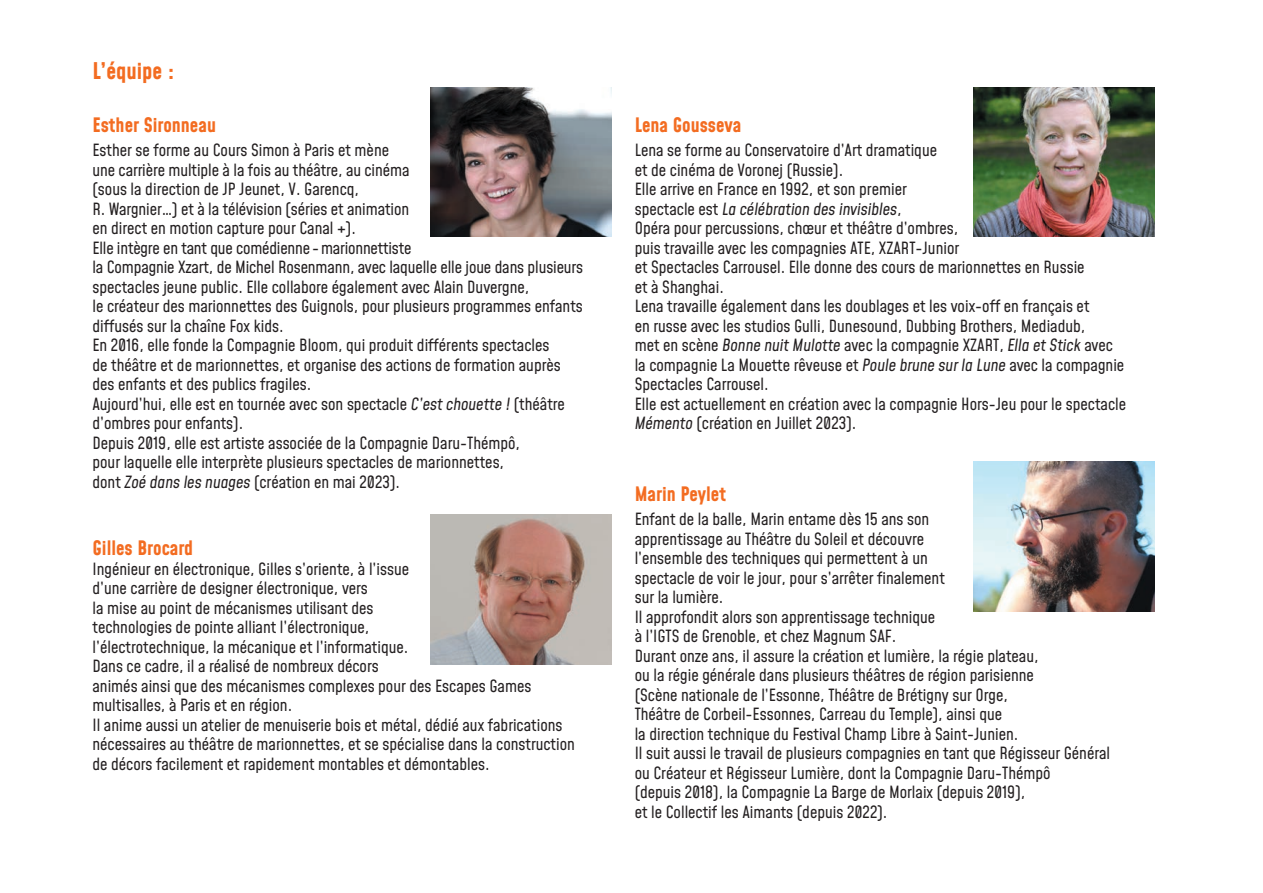
<style>
.page{position:relative;width:1263px;height:893px;background:#fff}
.page>*{position:absolute;margin:0;border:0;box-sizing:border-box;transform-origin:0 0}
.t1{font:700 22.5px "Mohave";color:#f36c21}
.t2{font:700 19.5px "Mohave";color:#f36c21}
.t3{font:16.5px/19.5px "Mohave";color:#231f20}
.s1{font-style:italic}
</style>
<div class="page">
<img style="left:431px;top:87px;width:180px;height:150px">
<img style="left:431px;top:514px;width:180px;height:150px">
<img style="left:974px;top:87px;width:180px;height:150px">
<img style="left:974px;top:461px;width:180px;height:150px">
<h1 class="t1" style="left:92px;top:57px;width:84px">L’équipe :</h1>
<p class="t2" style="left:92px;top:113px;width:125px">Esther Sironneau</p>
<p class="t3" style="left:92px;top:142px;width:492px">Esther se forme au Cours Simon à Paris et mène<br>une carrière multiple à la fois au théâtre, au cinéma<br>(sous la direction de JP Jeunet, V. Garencq,<br>R. Wargnier…) et à la télévision (séries et animation<br>en direct en motion capture pour Canal +).<br>Elle intègre en tant que comédienne - marionnettiste<br>la Compagnie Xzart, de Michel Rosenmann, avec laquelle elle joue dans plusieurs spectacles jeune public. Elle collabore également avec Alain Duvergne,<br>le créateur des marionnettes des Guignols, pour plusieurs programmes enfants diffusés sur la chaîne Fox kids.<br>En 2016, elle fonde la Compagnie Bloom, qui produit différents spectacles<br>de théâtre et de marionnettes, et organise des actions de formation auprès des enfants et des publics fragiles.<br>Aujourd’hui, elle est en tournée avec son spectacle <span class="s1">C’est chouette !</span> (théâtre d’ombres pour enfants).<br>Depuis 2019, elle est artiste associée de la Compagnie Daru-Thémpô,<br>pour laquelle elle interprète plusieurs spectacles de marionnettes,<br>dont <span class="s1">Zoé dans les nuages</span> (création en mai 2023).</p>
<p class="t2" style="left:92px;top:536px;width:102px">Gilles Brocard</p>
<p class="t3" style="left:92px;top:560px;width:484px">Ingénieur en électronique, Gilles s’oriente, à l’issue<br>d’une carrière de designer électronique, vers<br>la mise au point de mécanismes utilisant des<br>technologies de pointe alliant l’électronique,<br>l’électrotechnique, la mécanique et l’informatique.<br>Dans ce cadre, il a réalisé de nombreux décors<br>animés ainsi que des mécanismes complexes pour des Escapes Games multisalles, à Paris et en région.<br>Il anime aussi un atelier de menuiserie bois et métal, dédié aux fabrications nécessaires au théâtre de marionnettes, et se spécialise dans la construction de décors facilement et rapidement montables et démontables.</p>
<p class="t2" style="left:635px;top:113px;width:108px">Lena Gousseva</p>
<p class="t3" style="left:635px;top:142px;width:493px">Lena se forme au Conservatoire d’Art dramatique<br>et de cinéma de Voronej (Russie).<br>Elle arrive en France en 1992, et son premier<br>spectacle est <span class="s1">La célébration des invisibles</span>,<br>Opéra pour percussions, chœur et théâtre d’ombres,<br>puis travaille avec les compagnies ATE, XZART-Junior<br>et Spectacles Carrousel. Elle donne des cours de marionnettes en Russie<br>et à Shanghai.<br>Lena travaille également dans les doublages et les voix-off en français et<br>en russe avec les studios Gulli, Dunesound, Dubbing Brothers, Mediadub,<br>met en scène <span class="s1">Bonne nuit Mulotte</span> avec la compagnie XZART, <span class="s1">Ella et Stick</span> avec la compagnie La Mouette rêveuse et <span class="s1">Poule brune sur la Lune</span> avec la compagnie Spectacles Carrousel.<br>Elle est actuellement en création avec la compagnie Hors-Jeu pour le spectacle <span class="s1">Mémento</span> (création en Juillet 2023).</p>
<p class="t2" style="left:635px;top:482px;width:93px">Marin Peylet</p>
<p class="t3" style="left:635px;top:510px;width:477px">Enfant de la balle, Marin entame dès 15 ans son<br>apprentissage au Théâtre du Soleil et découvre<br>l’ensemble des techniques qui permettent à un<br>spectacle de voir le jour, pour s’arrêter finalement<br>sur la lumière.<br>Il approfondit alors son apprentissage technique<br>à l’IGTS de Grenoble, et chez Magnum SAF.<br>Durant onze ans, il assure la création et lumière, la régie plateau,<br>ou la régie générale dans plusieurs théâtres de région parisienne<br>(Scène nationale de l’Essonne, Théâtre de Brétigny sur Orge,<br>Théâtre de Corbeil-Essonnes, Carreau du Temple), ainsi que<br>la direction technique du Festival Champ Libre à Saint-Junien.<br>Il suit aussi le travail de plusieurs compagnies en tant que Régisseur Général ou Créateur et Régisseur Lumière, dont la Compagnie Daru-Thémpô<br>(depuis 2018), la Compagnie La Barge de Morlaix (depuis 2019),<br>et le Collectif les Aimants (depuis 2022).</p>
</div>
